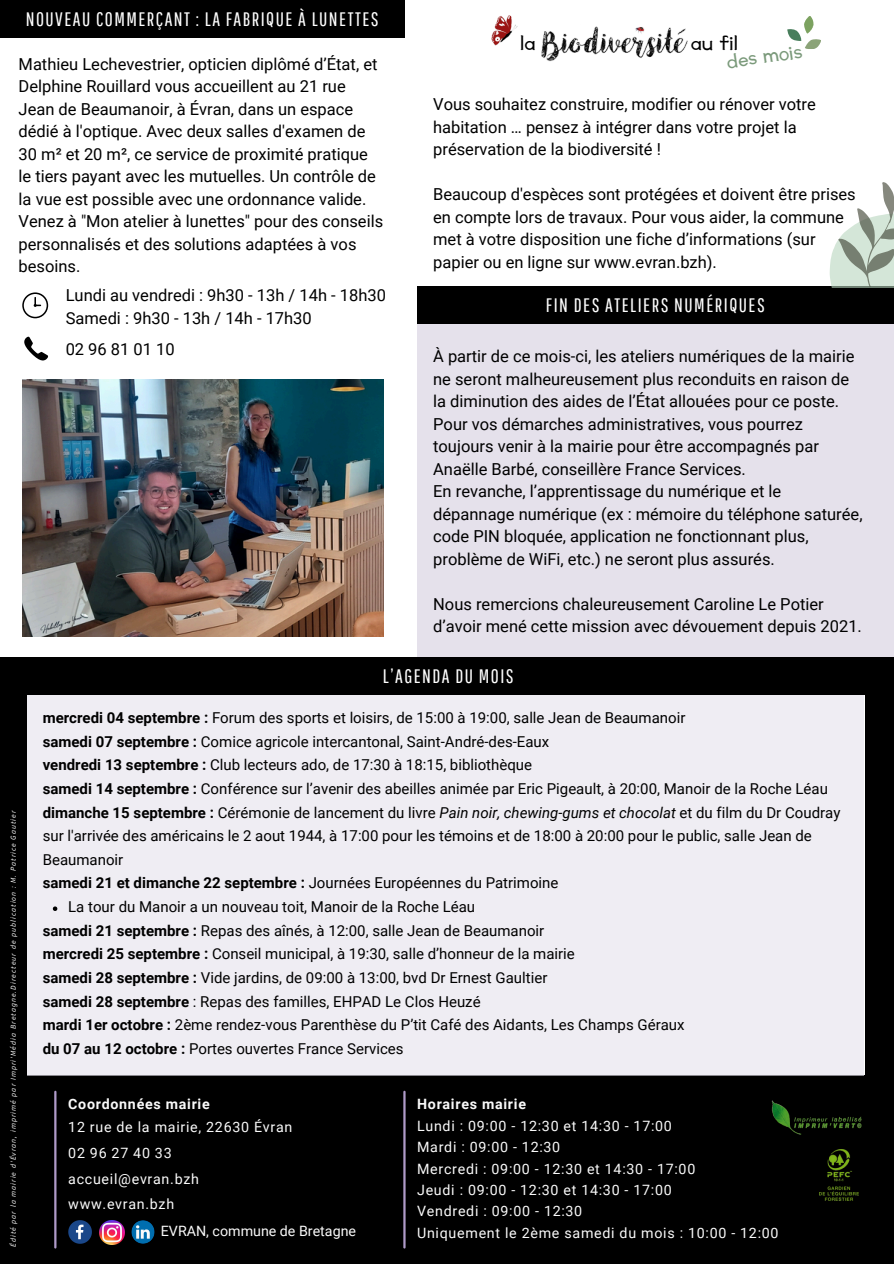
<style>
.page{position:relative;width:894px;height:1264px;background:#fff}
.page>*{position:absolute;margin:0;border:0;box-sizing:border-box;transform-origin:0 0}
.t1{font:900 22.95px "Canva Li Zheng";color:#000}
.t2{font:900 22.95px "Canva Li Zheng";color:#7b9a7b}
.t3{font:19.5px "Pathway Gothic One";letter-spacing:.075em;color:#fff}
.t4{font:16.5px/22.5px "Roboto";color:#000}
.t5{font:15px/23.7px "Roboto";color:#000}
.t6{font:14.25px/21.3px "Roboto";letter-spacing:.05em;color:#fafafa}
.t7{font:14.25px "Roboto";color:#fafafa}
.t8{font:700 14.25px "Roboto";letter-spacing:.05em;color:#fafafa}
.t9{font:italic 7.5px "Source Sans Pro";letter-spacing:.14em;color:#fff}
.s1{font-weight:700}
.s2{font-style:italic}
</style>
<div class="page">
<div style="left:0;top:0;width:893px;height:1263px;background:#000"></div>
<img style="left:771px;top:1100px;width:91px;height:35px">
<img style="left:819px;top:1149px;width:40px;height:52px">
<img style="left:131px;top:1220px;width:24px;height:23px">
<svg style="left:68px;top:1220px;width:24px;height:23px"></svg>
<img style="left:100px;top:1220px;width:24px;height:24px">
<hr style="left:403px;top:1091px;width:2px;height:156px;background:#ae9ac8">
<hr style="left:54px;top:1091px;width:2px;height:156px;background:#ae9ac8">
<div style="left:27px;top:691px;width:837px;height:385px;background:#efedf3"></div>
<div style="left:0;top:0;width:893px;height:656px;background:#fff"></div>
<div style="left:417px;top:322px;width:476px;height:334px;background:#e5e1eb"></div>
<div style="left:22px;top:656px;width:852px;height:38px;background:#000"></div>
<div style="left:0;top:0;width:404px;height:38px;background:#000"></div>
<div style="left:417px;top:286px;width:476px;height:38px;background:#000"></div>
<img style="left:22px;top:379px;width:361px;height:257px">
<svg style="left:22px;top:292px;width:26px;height:26px"></svg>
<svg style="left:24px;top:336px;width:24px;height:25px"></svg>
<svg style="left:53px;top:906px;width:4px;height:5px"></svg>
<svg style="left:829px;top:182px;width:64px;height:105px"></svg>
<img style="left:541px;top:26px;width:147px;height:35px">
<svg style="left:787px;top:16px;width:34px;height:33px"></svg>
<img style="left:491px;top:15px;width:27px;height:31px">
<h3 class="t3" style="left:26px;top:7px;width:354px">NOUVEAU COMMERÇANT : LA FABRIQUE À LUNETTES</h3>
<p class="t4" style="left:19px;top:53px;width:366px">Mathieu Lechevestrier, opticien diplômé d’État, et Delphine Rouillard vous accueillent au 21 rue Jean de Beaumanoir, à Évran, dans un espace dédié à l'optique. Avec deux salles d'examen de 30 m² et 20 m², ce service de proximité pratique le tiers payant avec les mutuelles. Un contrôle de la vue est possible avec une ordonnance valide.<br>Venez à "Mon atelier à lunettes" pour des conseils personnalisés et des solutions adaptées à vos besoins.</p>
<h2 class="t4" style="left:66px;top:284px;width:322px">Lundi au vendredi : 9h30 - 13h / 14h - 18h30<br>Samedi : 9h30 - 13h / 14h - 17h30</h2>
<h3 class="t4" style="left:66px;top:338px;width:110px">02 96 81 01 10</h3>
<h2 class="t1" style="left:520px;top:32px;width:17px">la</h2>
<h3 class="t1" style="left:690px;top:32px;width:49px">au fil</h3>
<p class="t2" style="left:725px;top:51px;width:78px;rotate:-8deg">des mois</p>
<h3 class="t4" style="left:433px;top:93px;width:384px">Vous souhaitez construire, modifier ou rénover votre habitation … pensez à intégrer dans votre projet la préservation de la biodiversité !</h3>
<h4 class="t4" style="left:433px;top:183px;width:424px">Beaucoup d'espèces sont protégées et doivent être prises en compte lors de travaux. Pour vous aider, la commune met à votre disposition une fiche d’informations (sur papier ou en ligne sur www.evran.bzh).</h4>
<p class="t3" style="left:545px;top:294px;width:220px">FIN DES ATELIERS NUMÉRIQUES</p>
<h5 class="t4" style="left:433px;top:345px;width:431px">À partir de ce mois-ci, les ateliers numériques de la mairie ne seront malheureusement plus reconduits en raison de la diminution des aides de l’État allouées pour ce poste.<br>Pour vos démarches administratives, vous pourrez toujours venir à la mairie pour être accompagnés par Anaëlle Barbé, conseillère France Services.<br>En revanche, l’apprentissage du numérique et le dépannage numérique (ex : mémoire du téléphone saturée, code PIN bloquée, application ne fonctionnant plus, problème de WiFi, etc.) ne seront plus assurés.</h5>
<p class="t4" style="left:433px;top:593px;width:430px">Nous remercions chaleureusement Caroline Le Potier d’avoir mené cette mission avec dévouement depuis 2021.</p>
<h1 class="t9" style="left:9px;top:1246px;width:438px;rotate:-90deg">Édité par la mairie d'Évran, imprimé par Impri'Média Bretagne.Directeur de publication : M. Patrice Gautier</h1>
<p class="t3" style="left:383px;top:664px;width:132px">L’AGENDA DU MOIS</p>
<p class="t5" style="left:43px;top:706px;width:799px"><span class="s1">mercredi 04 septembre :</span> Forum des sports et loisirs, de 15:00 à 19:00, salle Jean de Beaumanoir<br><span class="s1">samedi 07 septembre :</span> Comice agricole intercantonal, Saint-André-des-Eaux<br><span class="s1">vendredi 13 septembre :</span> Club lecteurs ado, de 17:30 à 18:15, bibliothèque<br><span class="s1">samedi 14 septembre :</span> Conférence sur l’avenir des abeilles animée par Eric Pigeault, à 20:00, Manoir de la Roche Léau <span class="s1">dimanche 15 septembre :</span> Cérémonie de lancement du livre <span class="s2">Pain noir, chewing-gums et chocolat</span> et du film du Dr Coudray sur l'arrivée des américains le 2 aout 1944, à 17:00 pour les témoins et de 18:00 à 20:00 pour le public, salle Jean de Beaumanoir<br><span class="s1">samedi 21 et dimanche 22 septembre :</span> Journées Européennes du Patrimoine</p>
<p class="t5" style="left:68px;top:895px;width:408px">La tour du Manoir a un nouveau toit, Manoir de la Roche Léau</p>
<h1 class="t5" style="left:43px;top:918px;width:643px"><span class="s1">samedi 21 septembre :</span> Repas des aînés, à 12:00, salle Jean de Beaumanoir<br><span class="s1">mercredi 25 septembre :</span> Conseil municipal, à 19:30, salle d’honneur de la mairie<br><span class="s1">samedi 28 septembre :</span> Vide jardins, de 09:00 à 13:00, bvd Dr Ernest Gaultier<br><span class="s1">samedi 28 septembre</span> : Repas des familles, EHPAD Le Clos Heuzé<br><span class="s1">mardi 1er octobre :</span> 2ème rendez-vous Parenthèse du P’tit Café des Aidants, Les Champs Géraux <span class="s1">du 07 au 12 octobre :</span> Portes ouvertes France Services</h1>
<p class="t8" style="left:68px;top:1096px;width:143px">Coordonnées mairie</p>
<h1 class="t6" style="left:68px;top:1113px;width:225px;line-height:25.8px">12 rue de la mairie, 22630 Évran<br>02 96 27 40 33 accueil@evran.bzh www.evran.bzh</h1>
<h3 class="t7" style="left:161px;top:1222px;width:197px">EVRAN, commune de Bretagne</h3>
<h3 class="t6" style="left:417px;top:1093px;width:363px"><span class="s1">Horaires mairie<br></span>Lundi : 09:00 - 12:30 et 14:30 - 17:00<br>Mardi : 09:00 - 12:30<br>Mercredi : 09:00 - 12:30 et 14:30 - 17:00<br>Jeudi : 09:00 - 12:30 et 14:30 - 17:00<br>Vendredi : 09:00 - 12:30<br>Uniquement le 2ème samedi du mois : 10:00 - 12:00</h3>
</div>
